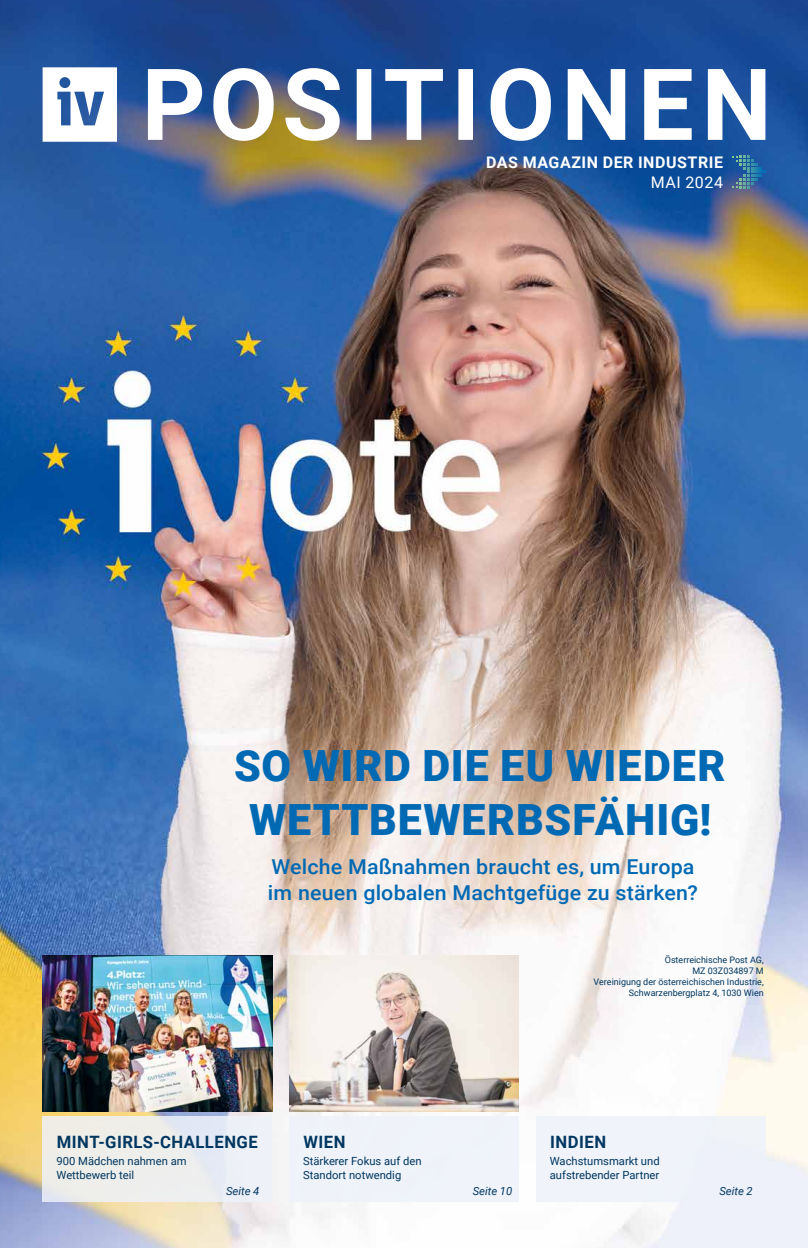
<style>
.page{position:relative;width:808px;height:1248px;background:#fff}
.page>*{position:absolute;margin:0;border:0;box-sizing:border-box;transform-origin:0 0}
.t1{font:900 43px/54px "Roboto";letter-spacing:.02em;color:#0069b4;text-align:center}
.t2{font:500 20.5px/26px "Roboto";letter-spacing:.005em;color:#0069b4;scale:1.05 1}
.t3{font:700 17px "Roboto";letter-spacing:.03em;color:#003761}
.t4{font:700 16px "Roboto";letter-spacing:.035em;color:#fff}
.t5{font:16px "Roboto";letter-spacing:.035em;color:#fff}
.t6{font:11.2px/14px "Roboto";color:#003761}
.t7{font:italic 11.2px "Roboto";color:#003761}
.t8{font:9px/11px "Roboto";color:#003761;text-align:right}
</style>
<div class="page">
<img style="left:0;top:0;width:808px;height:1247px">
<div style="left:43px;top:1115px;width:229px;height:85px;background:#eeeeed"></div>
<div style="left:536px;top:1115px;width:229px;height:85px;background:#eef2fa"></div>
<img style="left:43px;top:955px;width:229px;height:156px">
<svg style="left:732px;top:156px;width:33px;height:32px"></svg>
<svg style="left:148px;top:68px;width:617px;height:73px"></svg>
<svg style="left:43px;top:67px;width:74px;height:75px"></svg>
<div style="left:289px;top:1115px;width:230px;height:85px;background:#eef2fa"></div>
<img style="left:289px;top:955px;width:230px;height:156px">
<h3 class="t4" style="left:486px;top:151px;width:238px">DAS MAGAZIN DER INDUSTRIE</h3>
<h3 class="t5" style="left:651px;top:171px;width:74px">MAI 2024</h3>
<h1 class="t1" style="left:234px;top:736px;width:493px">SO WIRD DIE EU WIEDER<br>WETTBEWERBSFÄHIG!</h1>
<h2 class="t2" style="left:268px;top:852px;width:411px">Welche Maßnahmen braucht es, um Europa im neuen globalen Machtgefüge zu stärken?</h2>
<p class="t8" style="left:594px;top:953px;width:172px">Österreichische Post AG,<br>MZ 03Z034897 M<br>Vereinigung der österreichischen Industrie,<br>Schwarzenbergplatz 4, 1030 Wien</p>
<h3 class="t3" style="left:57px;top:1129px;width:203px">MINT-GIRLS-CHALLENGE</h3>
<p class="t6" style="left:57px;top:1153px;width:132px">900 Mädchen nahmen am<br>Wettbewerb teil</p>
<p class="t7" style="left:226px;top:1182px;width:35px">Seite 4</p>
<h3 class="t3" style="left:303px;top:1129px;width:44px">WIEN</h3>
<p class="t6" style="left:303px;top:1153px;width:120px">Stärkerer Fokus auf den<br>Standort notwendig</p>
<p class="t7" style="left:473px;top:1182px;width:41px">Seite 10</p>
<h3 class="t3" style="left:550px;top:1129px;width:58px">INDIEN</h3>
<p class="t6" style="left:550px;top:1153px;width:111px">Wachstumsmarkt und aufstrebender Partner</p>
<p class="t7" style="left:719px;top:1182px;width:35px">Seite 2</p>
</div>
